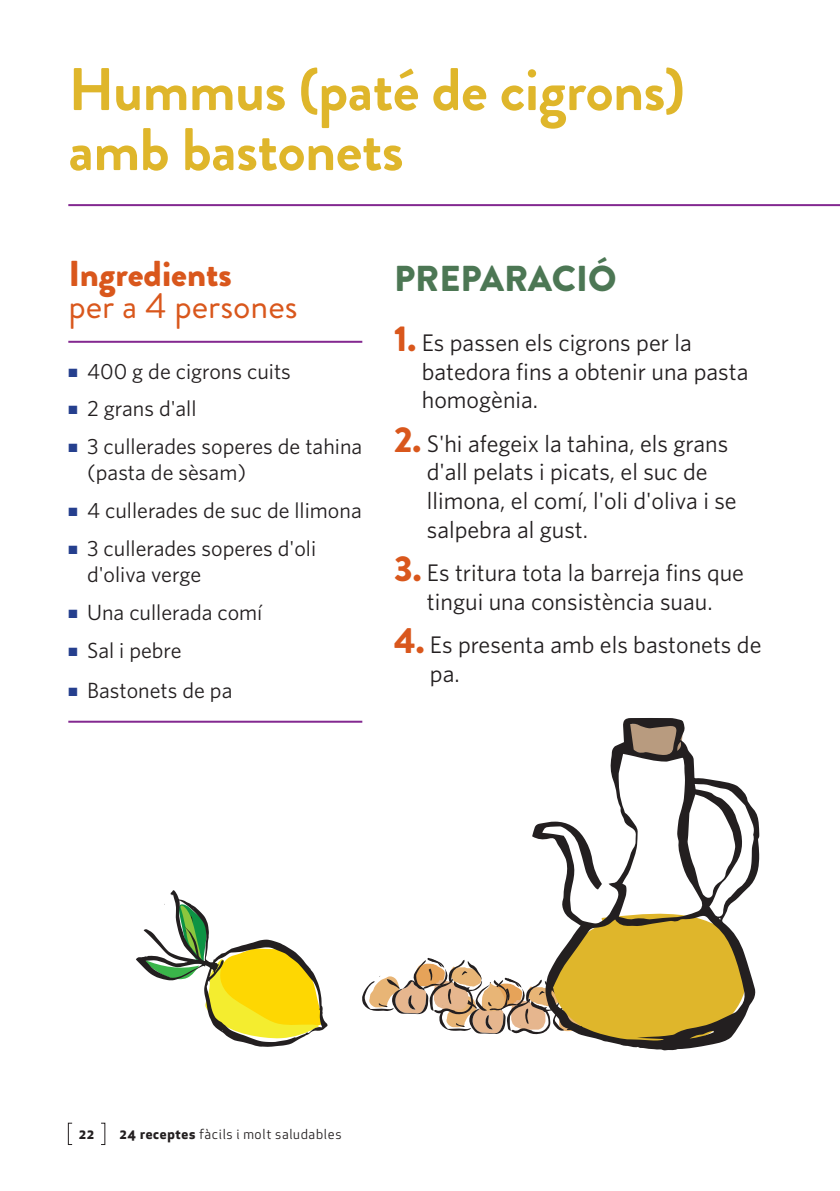
<style>
.page{position:relative;width:840px;height:1191px;background:#fff}
.page>*{position:absolute;margin:0;border:0;box-sizing:border-box;transform-origin:0 0}
.t1{font:700 60px/60px "Brandon Grotesque";letter-spacing:-.01em;color:#dfb62b}
.t2{font:36px "Brandon Grotesque";color:#d9571c}
.t3{font:900 36px "Brandon Grotesque";color:#d9571c}
.t4{font:900 36px "Brandon Grotesque";color:#4c7754}
.t5{font:24px/28.8px "Whitney HTF";color:#231f20}
.t6{font:22px/26.4px "Whitney HTF";color:#231f20}
.t7{font:13.6px "Apex New";letter-spacing:.05em;color:#231f20}
.t8{font:700 13.6px "Apex New";color:#231f20}
.s1{color:#253f8e}
.s2{font-family:"Brandon Grotesque";font-weight:900;font-size:36px;color:#d9571c}
.s3{font-weight:700}
</style>
<div class="page">
<div style="left:68px;top:1123px;width:4px;height:21px;border:1px solid #231f20"></div>
<hr style="left:68px;top:204px;width:771px;height:2px;background:#832890">
<hr style="left:68px;top:341px;width:294px;height:2px;background:#832890">
<hr style="left:68px;top:720px;width:294px;height:2px;background:#832890">
<svg style="left:362px;top:957px;width:311px;height:94px"></svg>
<svg style="left:532px;top:718px;width:227px;height:332px"></svg>
<svg style="left:136px;top:890px;width:191px;height:157px"></svg>
<p class="t1" style="left:68px;top:60px;width:618px">Hummus (paté de cigrons) amb bastonets</p>
<p class="t3" style="left:68px;top:248px;width:165px">Ingredients</p>
<p class="t2" style="left:68px;top:281px;width:231px">per a 4 persones</p>
<p class="t6" style="left:68px;top:357px;width:224px"><span class="s1">■</span> 400 g de cigrons cuits</p>
<p class="t6" style="left:68px;top:395px;width:130px"><span class="s1">■</span> 2 grans d'all</p>
<p class="t6" style="left:87px;top:433px;width:276px;text-indent:-19px"><span class="s1">■</span> 3 cullerades soperes de tahina (pasta de sèsam)</p>
<p class="t6" style="left:68px;top:497px;width:295px"><span class="s1">■</span> 4 cullerades de suc de llimona</p>
<p class="t6" style="left:87px;top:534px;width:230px;text-indent:-19px"><span class="s1">■</span> 3 cullerades soperes d'oli d'oliva verge</p>
<p class="t6" style="left:68px;top:599px;width:195px"><span class="s1">■</span> Una cullerada comí</p>
<p class="t6" style="left:68px;top:636px;width:115px"><span class="s1">■</span> Sal i pebre</p>
<p class="t6" style="left:68px;top:676px;width:165px"><span class="s1">■</span> Bastonets de pa</p>
<p class="t4" style="left:394px;top:253px;width:224px">PREPARACIÓ</p>
<p class="t5" style="left:421px;top:327px;width:328px;text-indent:-28px"><span class="s2">1.</span> Es passen els cigrons per la batedora fins a obtenir una pasta homogènia.</p>
<p class="t5" style="left:426px;top:428px;width:311px;text-indent:-33px"><span class="s2">2.</span> S'hi afegeix la tahina, els grans d'all pelats i picats, el suc de llimona, el comí, l'oli d'oliva i se salpebra al gust.</p>
<p class="t5" style="left:394px;top:558px;width:351px;text-align:center"><span class="s2">3.</span> Es tritura tota la barreja fins que tingui una consistència suau.</p>
<p class="t5" style="left:429px;top:630px;width:333px;text-indent:-36px"><span class="s2">4.</span> Es presenta amb els bastonets de pa.</p>
<p class="t8" style="left:79px;top:1123px;width:17px">22</p>
<p class="t7" style="left:119px;top:1125px;width:223px"><span class="s3">24 receptes</span> fàcils i molt saludables</p>
</div>
